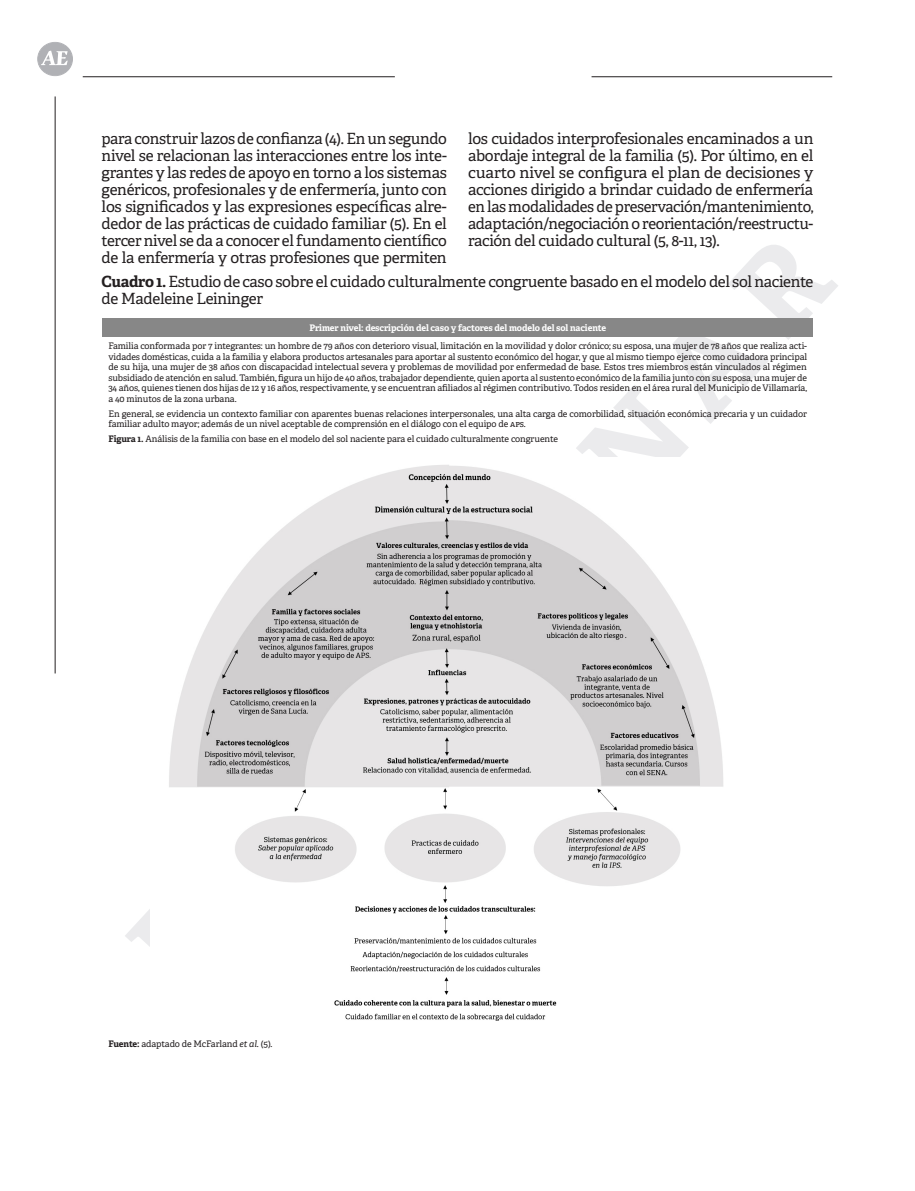
<style>
.page{position:relative;width:915px;height:1191px;background:#fff}
.page>*{position:absolute;margin:0;border:0;box-sizing:border-box;transform-origin:0 0}
._00_textocom{font:15.45px/17px "Adelle";letter-spacing:-.02em;color:#231f20;text-align:justify}
.txt_tabla{font:9px/10.5px "Adelle";letter-spacing:-.01em;color:#231f20;text-align:justify}
.txt_tabla-2{font:700 9px "Adelle";letter-spacing:-.01em;color:#fff}
.s1{font-weight:700}
.s2{font-style:italic}
</style>
<div class="page">
<svg style="left:37px;top:42px;width:36px;height:34px"></svg>
<hr style="left:55px;top:96px;width:1px;height:577px;background:#231f20">
<hr style="left:83px;top:76px;width:311px;height:1px;background:#231f20">
<hr style="left:591px;top:76px;width:240px;height:1px;background:#231f20">
<div style="left:102px;top:318px;width:710px;height:19px;background:#878787"></div>
<img style="left:169px;top:465px;width:554px;height:556px">
<p class="_00_textocom" style="left:102px;top:130px;width:346px">para construir lazos de confianza (4). En un segundo nivel se relacionan las interacciones entre los inte&shy;grantes y las redes de apoyo en torno a los sistemas genéricos, profesionales y de enfermería, junto con los significados y las expresiones específicas alre&shy;dedor de las prácticas de cuidado familiar (5). En el tercer nivel se da a conocer el fundamento científico de la enfermería y otras profesiones que permiten</p>
<p class="_00_textocom" style="left:468px;top:130px;width:347px">los cuidados interprofesionales encaminados a un abordaje integral de la familia (5). Por último, en el cuarto nivel se configura el plan de decisiones y acciones dirigido a brindar cuidado de enfermería en las modalidades de preservación/mantenimiento, adaptación/negociación o reorientación/reestructu&shy;ración del cuidado cultural (5, 8-11, 13).</p>
<p class="_00_textocom" style="left:102px;top:273px;width:713px"><span class="s1">Cuadro 1.</span> Estudio de caso sobre el cuidado culturalmente congruente basado en el modelo del sol naciente de Madeleine Leininger</p>
<p class="txt_tabla-2" style="left:309px;top:322px;width:298px">Primer nivel: descripción del caso y factores del modelo del sol naciente</p>
<p class="txt_tabla" style="left:108px;top:341px;width:700px">Familia conformada por 7 integrantes: un hombre de 79 años con deterioro visual, limitación en la movilidad y dolor crónico; su esposa, una mujer de 78 años que realiza acti&shy;vidades domésticas, cuida a la familia y elabora productos artesanales para aportar al sustento económico del hogar, y que al mismo tiempo ejerce como cuidadora principal de su hija, una mujer de 38 años con discapacidad intelectual severa y problemas de movilidad por enfermedad de base. Estos tres miembros están vinculados al régimen subsidiado de atención en salud. También, figura un hijo de 40 años, trabajador dependiente, quien aporta al sustento económico de la familia junto con su esposa, una mujer de 34 años, quienes tienen dos hijas de 12 y 16 años, respectivamente, y se encuentran afiliados al régimen contributivo. Todos residen en el área rural del Municipio de Villamaría, a 40 minutos de la zona urbana.</p>
<p class="txt_tabla" style="left:108px;top:408px;width:700px">En general, se evidencia un contexto familiar con aparentes buenas relaciones interpersonales, una alta carga de comorbilidad, situación económica precaria y un cuidador familiar adulto mayor; además de un nivel aceptable de comprensión en el diálogo con el equipo de APS.</p>
<p class="txt_tabla" style="left:108px;top:434px;width:451px"><span class="s1">Figura 1.</span> Análisis de la familia con base en el modelo del sol naciente para el cuidado culturalmente congruente</p>
<p class="txt_tabla" style="left:108px;top:1038px;width:166px"><span class="s1">Fuente:</span> adaptado de McFarland <span class="s2">et al.</span> (5).</p>
</div>
